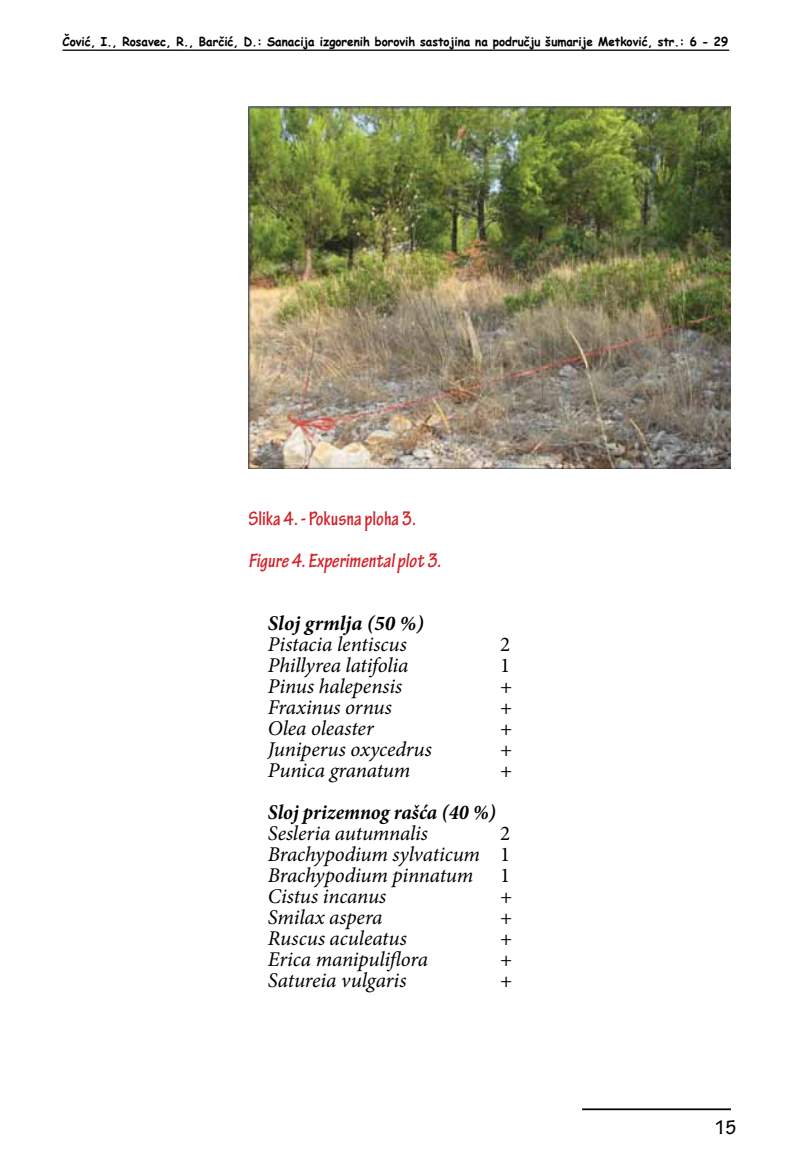
<style>
.page{position:relative;width:794px;height:1166px;background:#fff}
.page>*{position:absolute;margin:0;border:0;box-sizing:border-box;transform-origin:0 0}
.t1{font:italic 21px/21px "Minion Pro";letter-spacing:-.005em;color:#000;text-align:justify}
.t2{font:700 condensed 21px/42px "Tekton Pro";color:#d2232a;scale:.95 1}
.t3{font:italic 700 21px "Minion Pro";color:#000;scale:.95 1}
.t4{font:italic 700 21px "Minion Pro";color:#000}
.t5{font:21px "Minion Pro";color:#000}
.t6{font:700 condensed 21px "Tekton Pro";color:#000}
.t7{font:700 12.25px "Comic Sans MS";color:#000;scale:.95 1}
.s1{font-style:normal}
</style>
<div class="page">
<hr style="left:582px;top:1108px;width:149px;height:2px;background:#000">
<hr style="left:63px;top:50px;width:666px;height:1px;background:#000">
<img style="left:249px;top:107px;width:482px;height:362px">
<p class="t7" style="left:63px;top:32px;width:702px">Čović, I., Rosavec, R., Barčić, D.: Sanacija izgorenih borovih sastojina na području šumarije Metković, str.: 6 - 29</p>
<p class="t2" style="left:248px;top:498px;width:208px">Slika 4. - Pokusna ploha 3.<br>Figure 4.Experimentalplot 3.</p>
<p class="t4" style="left:268px;top:608px;width:157px">Sloj grmlja (50 %)</p>
<p class="t1" style="left:268px;top:634px;width:140px">Pistacia lentiscus</p>
<p class="t5" style="left:500px;top:630px;width:12px">2</p>
<p class="t1" style="left:268px;top:655px;width:142px">Phillyrea latifolia</p>
<p class="t5" style="left:500px;top:651px;width:12px">1</p>
<p class="t1" style="left:268px;top:676px;width:136px">Pinus halepensis</p>
<p class="t5" style="left:500px;top:672px;width:14px">+</p>
<p class="t1" style="left:268px;top:697px;width:125px">Fraxinus ornus</p>
<p class="t5" style="left:500px;top:693px;width:14px">+</p>
<p class="t1" style="left:268px;top:718px;width:107px">Olea oleaster</p>
<p class="t5" style="left:500px;top:714px;width:14px">+</p>
<p class="t1" style="left:268px;top:739px;width:165px">Juniperus oxycedrus</p>
<p class="t5" style="left:500px;top:735px;width:14px">+</p>
<p class="t1" style="left:268px;top:760px;width:144px">Punica granatum</p>
<p class="t5" style="left:500px;top:756px;width:14px">+</p>
<p class="t3" style="left:268px;top:797px;width:241px">Sloj prizemnog rašća (40 %)</p>
<p class="t1" style="left:268px;top:823px;width:162px">Sesleria autumnalis</p>
<p class="t1" style="left:268px;top:823px;width:244px;text-indent:232px"><span class="s1">2<br></span>Brachypodium sylvaticum <span class="s1">1<br></span>Brachypodium pinnatum</p>
<p class="t5" style="left:500px;top:861px;width:12px">1</p>
<p class="t1" style="left:268px;top:886px;width:120px">Cistus incanus</p>
<p class="t5" style="left:500px;top:882px;width:14px">+</p>
<p class="t1" style="left:268px;top:907px;width:116px">Smilax aspera</p>
<p class="t5" style="left:500px;top:903px;width:14px">+</p>
<p class="t1" style="left:268px;top:928px;width:140px">Ruscus aculeatus</p>
<p class="t5" style="left:500px;top:924px;width:14px">+</p>
<p class="t1" style="left:268px;top:949px;width:162px">Erica manipuliflora</p>
<p class="t5" style="left:500px;top:945px;width:14px">+</p>
<p class="t1" style="left:268px;top:970px;width:140px">Satureia vulgaris</p>
<p class="t5" style="left:500px;top:966px;width:14px">+</p>
<p class="t6" style="left:714px;top:1115px;width:23px">15</p>
</div>
